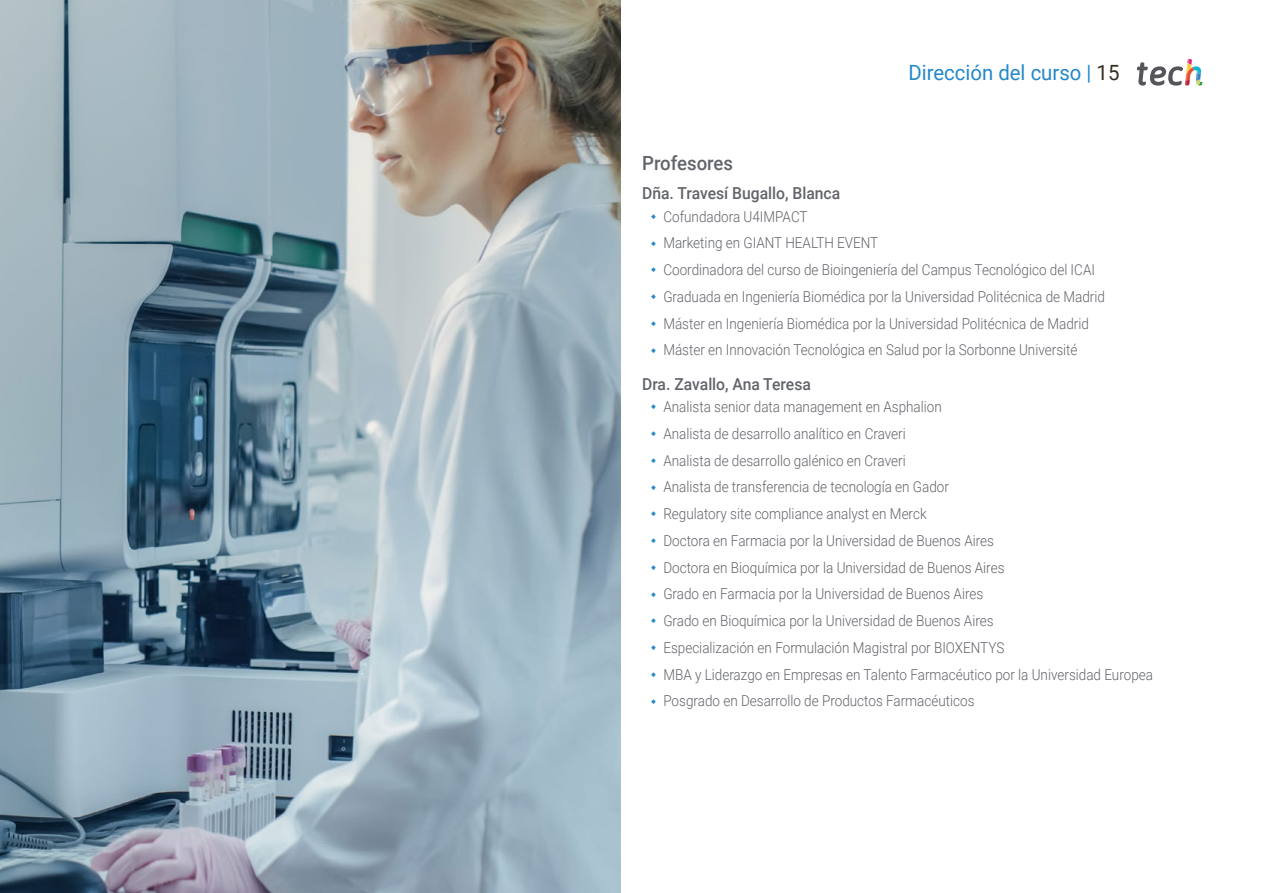
<style>
.page{position:relative;width:1263px;height:893px;background:#fff}
.page>*{position:absolute;margin:0;border:0;box-sizing:border-box;transform-origin:0 0}
.t1{font:21px "Roboto";color:#2488c9}
.t2{font:500 19.5px "Roboto";color:#61646a;scale:.95 1}
.t3{font:500 16.5px "Roboto";color:#61646a;scale:.95 1}
.t4{font:300 15px/26.7px "Roboto";color:#61646a;scale:.9 1}
.s1{color:#312e20}
</style>
<div class="page">
<img style="left:0;top:0;width:621px;height:893px">
<svg style="left:1137px;top:59px;width:65px;height:27px"></svg>
<h2 class="t2" style="left:642px;top:149px;width:97px">Profesores</h2>
<h1 class="t1" style="left:908px;top:58px;width:213px">Dirección del curso | <span class="s1">15</span></h1>
<p class="t3" style="left:642px;top:182px;width:210px">Dña. Travesí Bugallo, Blanca</p>
<p class="t4" style="left:663px;top:202px;width:492px">Cofundadora U4IMPACT<br>Marketing en GIANT HEALTH EVENT<br>Coordinadora del curso de Bioingeniería del Campus Tecnológico del ICAI Graduada en Ingeniería Biomédica por la Universidad Politécnica de Madrid Máster en Ingeniería Biomédica por la Universidad Politécnica de Madrid Máster en Innovación Tecnológica en Salud por la Sorbonne Université</p>
<p class="t3" style="left:642px;top:372px;width:179px">Dra. Zavallo, Ana Teresa</p>
<p class="t4" style="left:663px;top:393px;width:545px">Analista senior data management en Asphalion<br>Analista de desarrollo analítico en Craveri<br>Analista de desarrollo galénico en Craveri<br>Analista de transferencia de tecnología en Gador<br>Regulatory site compliance analyst en Merck<br>Doctora en Farmacia por la Universidad de Buenos Aires<br>Doctora en Bioquímica por la Universidad de Buenos Aires<br>Grado en Farmacia por la Universidad de Buenos Aires<br>Grado en Bioquímica por la Universidad de Buenos Aires<br>Especialización en Formulación Magistral por BIOXENTYS<br>MBA y Liderazgo en Empresas en Talento Farmacéutico por la Universidad Europea Posgrado en Desarrollo de Productos Farmacéuticos</p>
</div>
